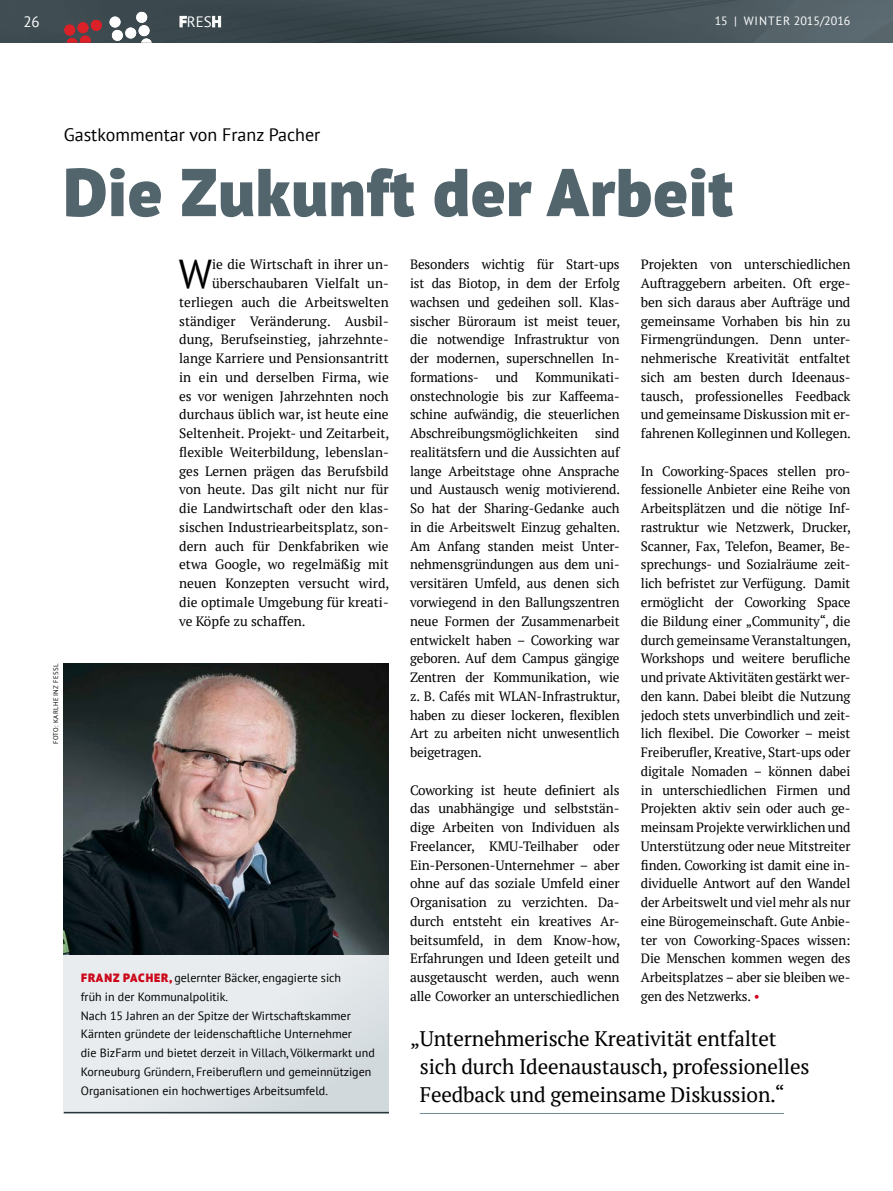
<style>
.page{position:relative;width:893px;height:1191px;background:#fff}
.page>*{position:absolute;margin:0;border:0;box-sizing:border-box;transform-origin:0 0}
.ÜS{font:900 67.5px "PT Sans Pro";letter-spacing:.02em;color:#52656d}
.GT{font:40.35px "PT Sans";color:#000}
.Zitat{font:21px/28.2px "PT Serif";letter-spacing:-.01em;color:#000}
.VSP{font:18px "PT Sans";color:#000}
.t1{font:15px "PT Sans";color:#fff}
.GT-2{font:13.5px/18.8px "PT Serif";color:#000;text-align:justify}
.GT-Infobox{font:12px/18.8px "PT Sans";color:#000}
.t2{font:12px "PT Sans";color:#fff}
.Fotonachweis-klein{font:6.75px "PT Sans";letter-spacing:.08em;color:#000}
.s1{font-weight:700}
.s2{font-family:"PT Sans Pro";font-weight:900;color:#cc071a}
.s3{color:#d40118}
</style>
<div class="page">
<img style="left:64px;top:663px;width:325px;height:292px">
<svg style="left:0;top:0;width:892px;height:43px;background:#414f54"></svg>
<svg style="left:180px;top:16px;width:7px;height:11px"></svg>
<svg style="left:212px;top:16px;width:9px;height:11px"></svg>
<svg style="left:64px;top:19px;width:38px;height:24px"></svg>
<svg style="left:109px;top:9px;width:47px;height:34px"></svg>
<img style="left:892px;top:2px;width:1px;height:41px">
<div style="left:64px;top:955px;width:325px;height:158px;background:linear-gradient(to right,#eceff1,#dae0e3)"></div>
<hr style="left:64px;top:1111px;width:325px;height:2px;background:#29363a">
<hr style="left:420px;top:1113px;width:364px;height:1px;background:#738e99">
<p class="t1" style="left:23px;top:12px;width:18px">26</p>
<p class="t1" style="left:179px;top:12px;width:44px"><span class="s1">F</span>RES<span class="s1">H</span></p>
<p class="t2" style="left:715px;top:13px;width:137px">15 | WINTER 2015/2016</p>
<p class="VSP" style="left:64px;top:123px;width:258px">Gastkommentar von Franz Pacher</p>
<p class="ÜS" style="left:64px;top:147px;width:670px">Die Zukunft der Arbeit</p>
<p class="Fotonachweis-klein" style="left:51px;top:744px;width:83px;rotate:-90deg">FOTO: KARLHEINZ FESSL</p>
<p class="GT" style="left:179px;top:248px;width:35px">W</p>
<p class="GT-2" style="left:212px;top:255px;width:178px">ie die Wirtschaft in ihrer un-</p>
<p class="GT-2" style="left:212px;top:274px;width:178px">überschaubaren Vielfalt un-</p>
<p class="GT-2" style="left:179px;top:292px;width:211px">terliegen auch die Arbeitswelten</p>
<p class="GT-2" style="left:179px;top:311px;width:211px">ständiger Veränderung. Ausbil-</p>
<p class="GT-2" style="left:179px;top:330px;width:211px">dung, Berufseinstieg, jahrzehnte-</p>
<p class="GT-2" style="left:179px;top:349px;width:211px">lange Karriere und Pensionsantritt</p>
<p class="GT-2" style="left:179px;top:367px;width:211px">in ein und derselben Firma, wie</p>
<p class="GT-2" style="left:179px;top:386px;width:211px">es vor wenigen Jahrzehnten noch</p>
<p class="GT-2" style="left:179px;top:405px;width:211px">durchaus üblich war, ist heute eine</p>
<p class="GT-2" style="left:179px;top:424px;width:212px">Seltenheit. Projekt- und Zeitarbeit,</p>
<p class="GT-2" style="left:179px;top:442px;width:211px">flexible Weiterbildung, lebenslan-</p>
<p class="GT-2" style="left:179px;top:461px;width:211px">ges Lernen prägen das Berufsbild</p>
<p class="GT-2" style="left:179px;top:480px;width:211px">von heute. Das gilt nicht nur für</p>
<p class="GT-2" style="left:179px;top:499px;width:211px">die Landwirtschaft oder den klas-</p>
<p class="GT-2" style="left:179px;top:517px;width:211px">sischen Industriearbeitsplatz, son-</p>
<p class="GT-2" style="left:179px;top:536px;width:211px">dern auch für Denkfabriken wie</p>
<p class="GT-2" style="left:179px;top:555px;width:211px">etwa Google, wo regelmäßig mit</p>
<p class="GT-2" style="left:179px;top:574px;width:212px">neuen Konzepten versucht wird,</p>
<p class="GT-2" style="left:179px;top:592px;width:211px">die optimale Umgebung für kreati-</p>
<p class="GT-2" style="left:179px;top:611px;width:128px">ve Köpfe zu schaffen.</p>
<p class="GT-Infobox" style="left:81px;top:968px;width:262px"><span class="s2">FRANZ PACHER,</span> gelernter Bäcker, engagierte sich früh in der Kommunalpolitik.</p>
<p class="GT-Infobox" style="left:81px;top:1005px;width:295px">Nach 15 Jahren an der Spitze der Wirtschaftskammer Kärnten gründete der leidenschaftliche Unternehmer<br>die BizFarm und bietet derzeit in Villach, Völkermarkt und Korneuburg Gründern, Freiberuflern und gemeinnützigen Organisationen ein hochwertiges Arbeitsumfeld.</p>
<p class="GT-2" style="left:410px;top:255px;width:212px">Besonders wichtig für Start-ups ist das Biotop, in dem der Erfolg wachsen und gedeihen soll. Klas&shy;sischer Büroraum ist meist teuer, die notwendige Infrastruktur von der modernen, superschnellen In&shy;formations- und</p>
<p class="GT-2" style="left:641px;top:255px;width:212px">Projekten von unterschiedlichen Auftraggebern arbeiten. Oft erge&shy;ben sich daraus aber Aufträge und gemeinsame Vorhaben bis hin zu Firmengründungen. Denn unter&shy;nehmerische Kreativität entfaltet sich am besten durch Ideenaus&shy;tausch, professionelles Feedback und gemeinsame Diskussion mit er&shy;fahrenen Kolleginnen und Kollegen.</p>
<p class="GT-2" style="left:641px;top:461px;width:212px">In Coworking-Spaces stellen pro&shy;fessionelle Anbieter eine Reihe von Arbeitsplätzen und die nötige Inf&shy;rastruktur wie Netzwerk, Drucker, Scanner, Fax, Telefon, Beamer, Be&shy;sprechungs- und Sozialräume zeit&shy;lich befristet zur Verfügung. Damit ermöglicht der Coworking Space die Bildung einer „Community“, die durch gemeinsame Veranstaltungen, Workshops und weitere berufliche und private Aktivitäten gestärkt wer&shy;den kann. Dabei bleibt die Nutzung jedoch stets unverbindlich und zeit&shy;lich flexibel. Die Coworker – meist Freiberufler, Kreative, Start-ups oder digitale Nomaden – können dabei in unterschiedlichen Firmen und Projekten aktiv sein oder auch ge&shy;meinsam Projekte verwirklichen und Unterstützung oder neue Mitstreiter finden. Coworking ist damit eine in&shy;dividuelle Antwort auf den Wandel der Arbeitswelt und viel mehr als nur eine Bürogemeinschaft. Gute Anbie&shy;ter von Coworking-Spaces wissen:<br>Die Menschen kommen wegen des Arbeitsplatzes – aber sie bleiben we&shy;gen des Netzwerks. <span class="s3">•</span></p>
<p class="Zitat" style="left:420px;top:1024px;width:391px;text-indent:-10px">„Unternehmerische Kreativität entfaltet sich durch Ideenaustausch, professionelles<br>Feedback und gemeinsame Diskussion.“</p>
<p class="GT-2" style="left:410px;top:367px;width:211px;text-indent:126px">Kommunikati&shy;onstechnologie bis zur Kaffeema&shy;schine aufwändig, die steuerlichen Abschreibungsmöglichkeiten</p>
<p class="GT-2" style="left:410px;top:424px;width:212px;text-indent:185px">sind realitätsfern und die Aussichten auf lange Arbeitstage ohne Ansprache und Austausch wenig motivierend.<br>So hat der Sharing-Gedanke auch in die Arbeitswelt Einzug gehalten.<br>Am Anfang standen meist Unter&shy;nehmensgründungen aus dem uni&shy;versitären Umfeld, aus denen sich vorwiegend in den Ballungszentren neue Formen der Zusammenarbeit entwickelt haben – Coworking war geboren. Auf dem Campus gängige Zentren der Kommunikation, wie z. B. Cafés mit WLAN-Infrastruktur, haben zu dieser lockeren, flexiblen Art zu arbeiten nicht unwesentlich beigetragen.</p>
<p class="GT-2" style="left:410px;top:780px;width:212px">Coworking ist heute definiert als das unabhängige und selbststän&shy;dige Arbeiten von Individuen als Freelancer, KMU-Teilhaber oder Ein-Personen-Unternehmer – aber ohne auf das soziale Umfeld einer Organisation zu verzichten. Da&shy;durch entsteht ein kreatives Ar&shy;beitsumfeld, in dem Know-how, Erfahrungen und Ideen geteilt und ausgetauscht werden, auch wenn alle Coworker an unterschiedlichen</p>
</div>
